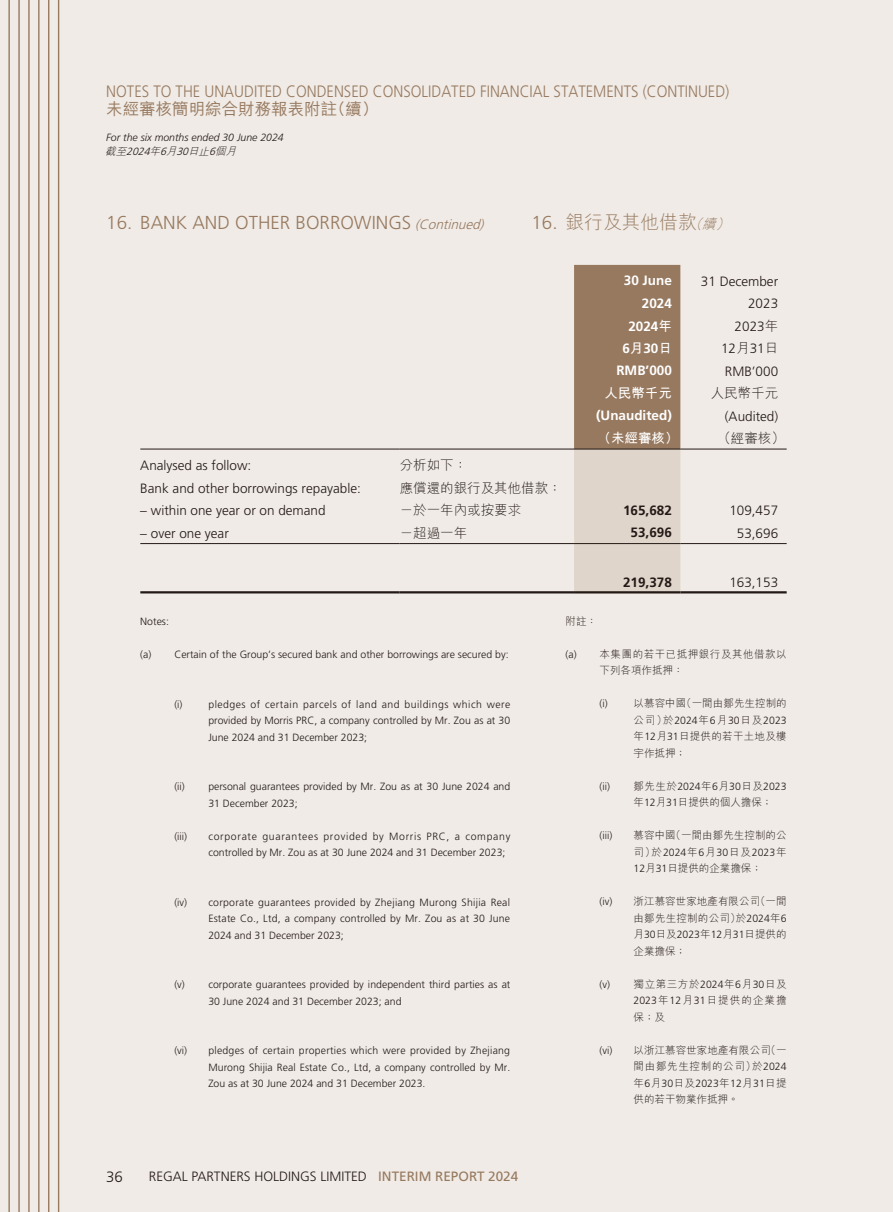
<style>
.page{position:relative;width:893px;height:1212px;background:#f0ebe6}
.page>*{position:absolute;margin:0;border:0;box-sizing:border-box;transform-origin:0 0}
.t1{font:300 18.75px "Frutiger LT Std";color:#97795f}
.t2{font:300 18.75px "M Hei HK";color:#97795f}
.t3{font:300 16.5px "Frutiger LT Std";color:#97795f;scale:.9 1}
.t4{font:500 16.5px "M Hei HK";color:#97795f}
.t5{font:300 15px "Frutiger LT Std";color:#231916}
.t6{font:300 13.5px/22.5px "Frutiger LT Std";color:#231916;text-align:right}
.t7{font:300 13.5px "M Hei HK";color:#231916}
.t8{font:700 13.5px/22.5px "Frutiger LT Std";color:#fff;text-align:right}
.t9{font:700 13.5px "Frutiger LT Std";color:#231916}
.t10{font:700 13.5px "M Hei HK";color:#fff}
.t11{font:300 10.5px/16.5px "Frutiger LT Std";color:#231916;text-align:justify}
.t12{font:300 10.5px/16.5px "M Hei HK";letter-spacing:.005em;color:#231916}
.t13{font:300 10.5px/16.5px "Frutiger LT Std";letter-spacing:.065em;color:#231916}
.t14{font:italic 300 10.5px "Frutiger LT Std";color:#231916}
.t15{font:300 10.5px/16.5px "M Hei HK";letter-spacing:.05em;color:#231916}
.t16{font:300 10.5px/16.5px "M Hei HK";letter-spacing:.025em;color:#231916}
.t17{font:300 10.5px/16.5px "M Hei HK";letter-spacing:.105em;color:#231916}
.t18{font:italic 300 10.5px "M Hei HK";color:#231916}
.s1{font-family:"Frutiger LT Std"}
.s2{font-style:italic;font-size:13.5px}
.s3{font-family:"M Hei HK"}
.s4{font-weight:400;color:#97795f}
</style>
<div class="page">
<hr style="left:8px;top:0;width:2px;height:1212px;background:#97795f">
<hr style="left:18px;top:0;width:2px;height:1212px;background:#97795f">
<hr style="left:28px;top:0;width:2px;height:1212px;background:#97795f">
<hr style="left:38px;top:0;width:2px;height:1212px;background:#97795f">
<hr style="left:48px;top:0;width:1px;height:1212px;background:#97795f">
<hr style="left:58px;top:0;width:1px;height:1212px;background:#97795f">
<svg style="left:574px;top:265px;width:106px;height:326px;background:#b6a08d"></svg>
<hr style="left:140px;top:449px;width:260px;height:1px;background:#231916">
<hr style="left:400px;top:449px;width:174px;height:1px;background:#231916">
<hr style="left:574px;top:449px;width:106px;height:1px;background:#231916">
<hr style="left:680px;top:449px;width:107px;height:1px;background:#231916">
<hr style="left:140px;top:543px;width:260px;height:1px;background:#231916">
<hr style="left:400px;top:543px;width:174px;height:1px;background:#231916">
<hr style="left:574px;top:543px;width:106px;height:1px;background:#231916">
<hr style="left:680px;top:543px;width:107px;height:1px;background:#231916">
<hr style="left:140px;top:591px;width:260px;height:2px;background:#231916">
<hr style="left:400px;top:591px;width:174px;height:2px;background:#231916">
<hr style="left:574px;top:591px;width:106px;height:2px;background:#231916">
<hr style="left:680px;top:591px;width:107px;height:2px;background:#231916">
<h2 class="t3" style="left:106px;top:82px;width:694px">NOTES TO THE UNAUDITED CONDENSED CONSOLIDATED FINANCIAL STATEMENTS (CONTINUED)</h2>
<h2 class="t4" style="left:106px;top:97px;width:274px">未經審核簡明綜合財務報表附註（續）</h2>
<p class="t14" style="left:106px;top:131px;width:179px">For the six months ended 30 June 2024</p>
<p class="t18" style="left:105px;top:145px;width:135px">截至<span class="s1">2024</span>年<span class="s1">6</span>月<span class="s1">30</span>日止<span class="s1">6</span>個月</p>
<h1 class="t1" style="left:106px;top:212px;width:383px">16. BANK AND OTHER BORROWINGS <span class="s2">(Continued)</span></h1>
<h1 class="t2" style="left:531px;top:213px;width:203px"><span class="s1">16.</span> 銀行及其他借款<span class="s2">（續）</span></h1>
<p class="t8" style="left:624px;top:269px;width:50px">30 June<br>2024</p>
<p class="t6" style="left:701px;top:270px;width:79px">31 December<br>2023</p>
<p class="t8" style="left:622px;top:315px;width:51px;text-align:center">2024<span class="s3">年<br></span>6<span class="s3">月</span>30<span class="s3">日</span></p>
<p class="t6" style="left:721px;top:315px;width:59px">2023<span class="s3">年<br></span>12<span class="s3">月</span>31<span class="s3">日</span></p>
<p class="t8" style="left:616px;top:359px;width:57px">RMB’000</p>
<p class="t6" style="left:725px;top:360px;width:55px">RMB’000</p>
<p class="t10" style="left:604px;top:383px;width:69px">人民幣千元</p>
<p class="t7" style="left:711px;top:386px;width:69px">人民幣千元</p>
<p class="t8" style="left:596px;top:404px;width:77px">(Unaudited)</p>
<p class="t6" style="left:725px;top:405px;width:55px">(Audited)</p>
<p class="t10" style="left:598px;top:428px;width:82px">（未經審核）</p>
<p class="t7" style="left:717px;top:431px;width:69px">（經審核）</p>
<p class="t6" style="left:140px;top:454px;width:113px">Analysed as follow:</p>
<p class="t7" style="left:400px;top:458px;width:69px">分析如下：</p>
<p class="t6" style="left:140px;top:477px;width:222px">Bank and other borrowings repayable:</p>
<p class="t7" style="left:400px;top:481px;width:163px">應償還的銀行及其他借款：</p>
<p class="t6" style="left:140px;top:499px;width:187px">– within one year or on demand</p>
<p class="t7" style="left:400px;top:503px;width:123px">－於一年內或按要求</p>
<p class="t9" style="left:623px;top:502px;width:50px">165,682</p>
<p class="t6" style="left:729px;top:499px;width:50px">109,457</p>
<p class="t6" style="left:140px;top:522px;width:90px">– over one year</p>
<p class="t7" style="left:400px;top:526px;width:69px">－超過一年</p>
<p class="t9" style="left:631px;top:524px;width:43px">53,696</p>
<p class="t6" style="left:737px;top:522px;width:43px">53,696</p>
<p class="t9" style="left:623px;top:574px;width:50px">219,378</p>
<p class="t6" style="left:729px;top:571px;width:50px">163,153</p>
<p class="t11" style="left:140px;top:613px;width:30px">Notes:</p>
<p class="t11" style="left:140px;top:646px;width:370px">(a) Certain of the Group’s secured bank and other borrowings are secured by:</p>
<p class="t11" style="left:174px;top:696px;width:10px">(i)</p>
<p class="t11" style="left:208px;top:696px;width:304px">pledges of certain parcels of land and buildings which were provided by Morris PRC, a company controlled by Mr. Zou as at 30<br>June 2024 and 31 December 2023;</p>
<p class="t12" style="left:566px;top:613px;width:33px">附註：</p>
<p class="t15" style="left:600px;top:646px;width:189px;text-indent:-34px"><span class="s1">(a)</span> 本集團的若干已抵押銀行及其他借款以下列各項作抵押：</p>
<p class="t11" style="left:600px;top:696px;width:10px">(i)</p>
<p class="t12" style="left:634px;top:695px;width:155px">以慕容中國（一間由鄒先生控制的</p>
<p class="t11" style="left:634px;top:712px;width:155px"><span class="s3">公司）於</span>2024<span class="s3">年</span>6<span class="s3">月</span>30<span class="s3">日及</span>2023</p>
<p class="t16" style="left:634px;top:728px;width:155px">年<span class="s1">12</span>月<span class="s1">31</span>日提供的若干土地及樓宇作抵押；</p>
<p class="t11" style="left:600px;top:778px;width:12px">(ii)</p>
<p class="t11" style="left:634px;top:778px;width:155px"><span class="s3">鄒先生於</span>2024<span class="s3">年</span>6<span class="s3">月</span>30<span class="s3">日及</span>2023</p>
<p class="t12" style="left:634px;top:794px;width:140px">年<span class="s1">12</span>月<span class="s1">31</span>日提供的個人擔保；</p>
<p class="t11" style="left:600px;top:828px;width:14px">(iii)</p>
<p class="t12" style="left:634px;top:827px;width:155px">慕容中國（一間由鄒先生控制的公</p>
<p class="t11" style="left:634px;top:844px;width:155px"><span class="s3">司）於</span>2024<span class="s3">年</span>6<span class="s3">月</span>30<span class="s3">日及</span>2023<span class="s3">年</span></p>
<p class="t12" style="left:634px;top:860px;width:130px"><span class="s1">12</span>月<span class="s1">31</span>日提供的企業擔保；</p>
<p class="t11" style="left:599px;top:894px;width:14px">(iv)</p>
<p class="t12" style="left:634px;top:893px;width:155px">浙江慕容世家地產有限公司（一間由鄒先生控制的公司）於<span class="s1">2024</span>年<span class="s1">6</span></p>
<p class="t11" style="left:634px;top:927px;width:155px"><span class="s3">月</span>30<span class="s3">日及</span>2023<span class="s3">年</span>12<span class="s3">月</span>31<span class="s3">日提供的</span></p>
<p class="t12" style="left:634px;top:943px;width:54px">企業擔保；</p>
<p class="t11" style="left:600px;top:976px;width:189px">(v) <span class="s3">獨立第三方於</span>2024<span class="s3">年</span>6<span class="s3">月</span>30<span class="s3">日及</span></p>
<p class="t17" style="left:634px;top:992px;width:155px"><span class="s1">2023</span>年<span class="s1">12</span>月<span class="s1">31</span>日提供的企業擔保；及</p>
<p class="t11" style="left:600px;top:1042px;width:14px">(vi)</p>
<p class="t12" style="left:634px;top:1041px;width:155px">以浙江慕容世家地產有限公司（一間由鄒先生控制的公司）於<span class="s1">2024</span></p>
<p class="t11" style="left:634px;top:1075px;width:155px"><span class="s3">年</span>6<span class="s3">月</span>30<span class="s3">日及</span>2023<span class="s3">年</span>12<span class="s3">月</span>31<span class="s3">日提</span></p>
<p class="t12" style="left:634px;top:1091px;width:106px">供的若干物業作抵押。</p>
<p class="t11" style="left:174px;top:778px;width:12px">(ii)</p>
<p class="t11" style="left:208px;top:778px;width:303px">personal guarantees provided by Mr. Zou as at 30 June 2024 and<br>31 December 2023;</p>
<p class="t11" style="left:174px;top:828px;width:14px">(iii)</p>
<p class="t13" style="left:208px;top:828px;width:303px">corporate guarantees provided by Morris PRC, a company controlled by Mr. Zou as at 30 June 2024 and 31 December 2023;</p>
<p class="t11" style="left:174px;top:894px;width:14px">(iv)</p>
<p class="t11" style="left:208px;top:894px;width:303px">corporate guarantees provided by Zhejiang Murong Shijia Real Estate Co., Ltd, a company controlled by Mr. Zou as at 30 June 2024 and 31 December 2023;</p>
<p class="t11" style="left:208px;top:976px;width:304px;text-indent:-34px">(v) corporate guarantees provided by independent third parties as at<br>30 June 2024 and 31 December 2023; and</p>
<p class="t11" style="left:174px;top:1042px;width:14px">(vi)</p>
<p class="t11" style="left:208px;top:1042px;width:303px">pledges of certain properties which were provided by Zhejiang Murong Shijia Real Estate Co., Ltd, a company controlled by Mr.<br>Zou as at 30 June 2024 and 31 December 2023.</p>
<h3 class="t5" style="left:106px;top:1168px;width:18px">36</h3>
<p class="t6" style="left:149px;top:1165px;width:371px">REGAL PARTNERS HOLDINGS LIMITED <span class="s4">INTERIM REPORT 2024</span></p>
</div>
